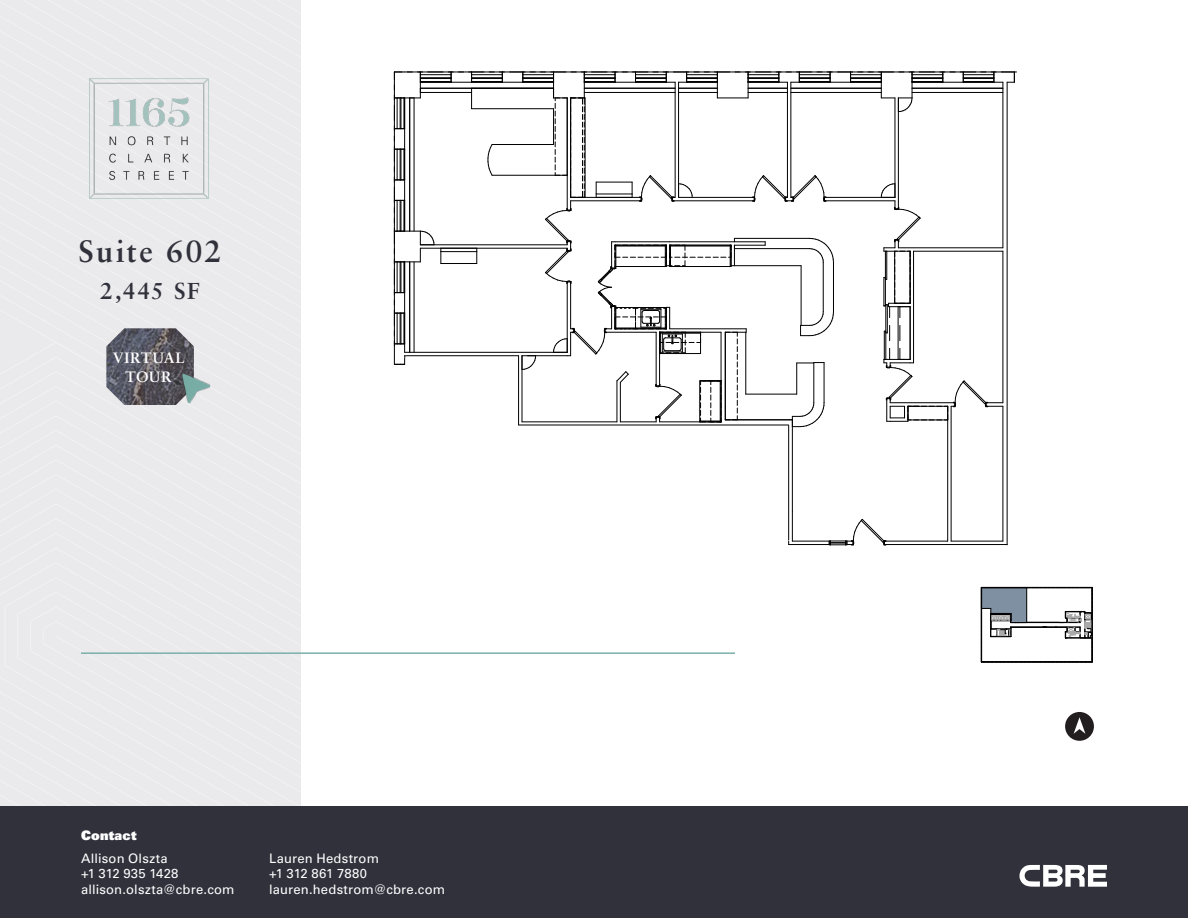
<style>
.page{position:relative;width:1188px;height:918px;background:#fff}
.page>*{position:absolute;margin:0;border:0;box-sizing:border-box;transform-origin:0 0}
.t1{font:700 30.75px "Sabon LT Pro";letter-spacing:.07em;color:#31313c}
.t2{font:700 23.1px "Sabon LT Pro";color:#31313c}
.t3{font:700 15px/19.5px "Sabon LT Pro";letter-spacing:.05em;color:#fff;text-align:center}
.t4{font:13.05px/15.6px "Univers LT Std";letter-spacing:.015em;color:#fff}
.t5{font:13.05px "Univers LT Std X Black";letter-spacing:.02em;color:#fff}
</style>
<div class="page">
<div style="left:0;top:529px;width:300px;height:278px;background:#eaeaec"></div>
<div style="left:0;top:0;width:300px;height:529px;background:#eaeaec"></div>
<hr style="left:81px;top:652px;width:654px;height:2px;background:#7bafa8">
<hr style="left:1007px;top:82px;width:1px;height:463px;background:#000">
<hr style="left:1002px;top:406px;width:1px;height:135px;background:#000">
<hr style="left:792px;top:422px;width:1px;height:89px;background:#000">
<hr style="left:792px;top:511px;width:1px;height:30px;background:#000">
<hr style="left:788px;top:425px;width:1px;height:115px;background:#000">
<hr style="left:951px;top:541px;width:52px;height:1px;background:#000">
<hr style="left:884px;top:541px;width:64px;height:1px;background:#000">
<hr style="left:884px;top:544px;width:123px;height:1px;background:#000">
<hr style="left:792px;top:541px;width:37px;height:1px;background:#000">
<hr style="left:789px;top:544px;width:40px;height:1px;background:#000">
<hr style="left:951px;top:406px;width:1px;height:135px;background:#000">
<hr style="left:947px;top:406px;width:1px;height:135px;background:#000">
<svg style="left:829px;top:519px;width:58px;height:27px"></svg>
<svg style="left:394px;top:71px;width:623px;height:356px"></svg>
<hr style="left:519px;top:425px;width:270px;height:1px;background:#000">
<div style="left:0;top:807px;width:1188px;height:111px;background:#31313c"></div>
<svg style="left:1019px;top:865px;width:88px;height:22px"></svg>
<div style="left:1065px;top:712px;width:29px;height:29px;background:#221e1f;border-radius:50%"></div>
<svg style="left:1074px;top:717px;width:11px;height:17px"></svg>
<img style="left:86px;top:73px;width:128px;height:127px">
<svg style="left:982px;top:587px;width:111px;height:76px"></svg>
<hr style="left:981px;top:587px;width:111px;height:1px;background:#000">
<hr style="left:981px;top:588px;width:1px;height:74px;background:#000">
<hr style="left:981px;top:661px;width:111px;height:2px;background:#000">
<hr style="left:1091px;top:588px;width:2px;height:74px;background:#000">
<img style="left:106px;top:328px;width:88px;height:77px">
<img style="left:179px;top:374px;width:32px;height:31px">
<h1 class="t1" style="left:79px;top:232px;width:145px">Suite 602</h1>
<h2 class="t2" style="left:100px;top:276px;width:101px">2,445 SF</h2>
<p class="t3" style="left:113px;top:347px;width:73px">VIRTUAL<br>TOUR</p>
<p class="t5" style="left:81px;top:827px;width:57px">Contact</p>
<p class="t4" style="left:81px;top:850px;width:155px">Allison Olszta<br>+1 312 935 1428 allison.olszta@cbre.com</p>
<p class="t4" style="left:269px;top:850px;width:178px">Lauren Hedstrom<br>+1 312 861 7880 lauren.hedstrom@cbre.com</p>
</div>
